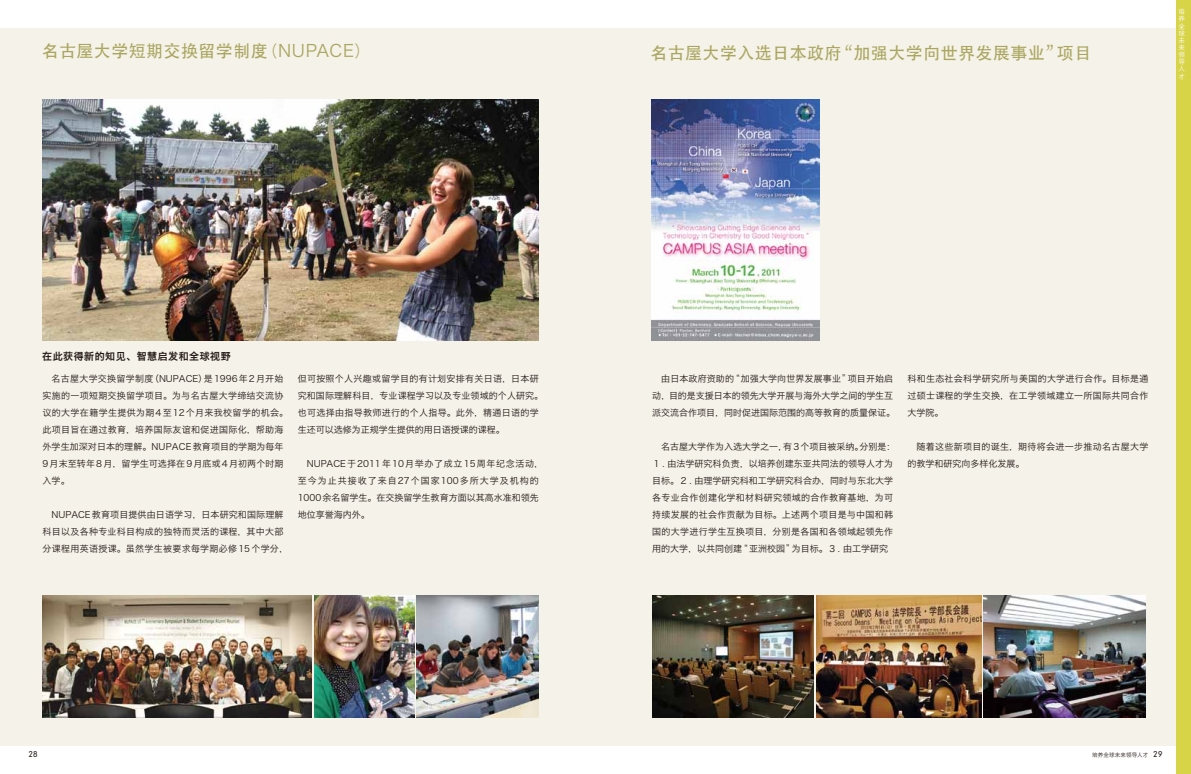
<style>
.page{position:relative;width:1191px;height:774px;background:#fff}
.page>*{position:absolute;margin:0;border:0;box-sizing:border-box;transform-origin:0 0}
.t1{font:17px "ST Heiti";letter-spacing:.025em;color:#aaa660}
.t2{font:10px "Hiragino Sans GB W6";letter-spacing:.05em;color:#221815}
.t3{font:9px/17px "Hiragino Sans GB W3";letter-spacing:.035em;color:#221815}
.t4{font:9px/17px "Hiragino Sans GB W3";color:#221815}
.t5{font:8px "Geometric 706 BT Medium B";color:#221815}
.t6{font:6.5px/7.2px "Hiragino Sans GB W3";color:#fff;text-align:justify}
.t7{font:5.5px "Hiragino Sans GB W3";letter-spacing:.025em;color:#221815}
.s1{font-family:"Gothic BBB Pro";font-weight:500;font-size:16px}
.s2{font-family:"Hira Kaku Pro N W3"}
</style>
<div class="page">
<div style="left:595px;top:28px;width:596px;height:718px;background:#f5f2e9"></div>
<div style="left:0;top:28px;width:595px;height:718px;background:#f5f2e9"></div>
<div style="left:1176px;top:0;width:15px;height:774px;background:#d8d448"></div>
<img style="left:42px;top:99px;width:497px;height:241px">
<img style="left:315px;top:595px;width:99px;height:122px">
<img style="left:42px;top:595px;width:270px;height:122px">
<img style="left:652px;top:595px;width:162px;height:122px">
<img style="left:984px;top:595px;width:161px;height:122px">
<img style="left:417px;top:595px;width:122px;height:122px">
<img style="left:816px;top:595px;width:165px;height:122px">
<img style="left:651px;top:99px;width:168px;height:241px">
<p class="t1" style="left:42px;top:42px;width:330px">名古屋大学短期交换留学制度<span class="s1">（</span><span class="s2">NUPACE</span><span class="s1">）</span></p>
<p class="t1" style="left:650px;top:44px;width:442px">名古屋大学入选日本政府“加强大学向世界发展事业”项目</p>
<p class="t6" style="left:1178px;top:8px;width:8px">培养全球未来领导人才</p>
<p class="t2" style="left:42px;top:350px;width:190px">在此获得新的知见、智慧启发和全球视野</p>
<p class="t3" style="left:43px;top:370px;width:247px">　名古屋大学交换留学制度（NUPACE）是1996年2月开始实施的一项短期交换留学项目。为与名古屋大学缔结交流协议的大学在籍学生提供为期4至12个月来我校留学的机会。此项目旨在通过教育，培养国际友谊和促进国际化，帮助海外学生加深对日本的理解。NUPACE教育项目的学期为每年<br>9月末至转年8月，留学生可选择在9月底或4月初两个时期入学。</p>
<p class="t3" style="left:43px;top:506px;width:247px">　NUPACE教育项目提供由日语学习，日本研究和国际理解科目以及各种专业科目构成的独特而灵活的课程，其中大部分课程用英语授课。虽然学生被要求每学期必修15个学分，</p>
<p class="t3" style="left:298px;top:370px;width:247px">但可按照个人兴趣或留学目的有计划安排有关日语，日本研究和国际理解科目，专业课程学习以及专业领域的个人研究。也可选择由指导教师进行的个人指导。此外，精通日语的学生还可以选修为正规学生提供的用日语授课的课程。</p>
<p class="t4" style="left:298px;top:455px;width:247px">　NUPACE于2011年10月举办了成立15周年纪念活动，至今为止共接收了来自27个国家100多所大学及机构的<br>1000余名留学生。在交换留学生教育方面以其高水准和领先地位享誉海内外。</p>
<p class="t4" style="left:652px;top:370px;width:245px">　由日本政府资助的“加强大学向世界发展事业”项目开始启动，目的是支援日本的领先大学开展与海外大学之间的学生互派交流合作项目，同时促进国际范围的高等教育的质量保证。</p>
<p class="t4" style="left:652px;top:438px;width:245px">　名古屋大学作为入选大学之一，有3个项目被采纳。分别是：</p>
<p class="t3" style="left:652px;top:455px;width:243px;text-align:justify">１. 由法学研究科负责，以培养创建东亚共同法的领导人才为目标。２. 由理学研究科和工学研究科合办，同时与东北大学各专业合作创建化学和材料研究领域的合作教育基地，为可持续发展的社会作贡献为目标。上述两个项目是与中国和韩国的大学进行学生互换项目，分别是各国和各领域起领先作用的大学，以共同创建“亚洲校园”为目标。３. 由工学研究</p>
<p class="t3" style="left:907px;top:370px;width:242px;text-align:justify">科和生态社会科学研究所与美国的大学进行合作。目标是通过硕士课程的学生交换，在工学领域建立一所国际共同合作大学院。</p>
<p class="t3" style="left:907px;top:438px;width:242px">　随着这些新项目的诞生，期待将会进一步推动名古屋大学的教学和研究向多样化发展。</p>
<p class="t5" style="left:28px;top:749px;width:11px">28</p>
<p class="t5" style="left:1153px;top:749px;width:11px">29</p>
<p class="t7" style="left:1092px;top:751px;width:58px">培养全球未来领导人才</p>
</div>
